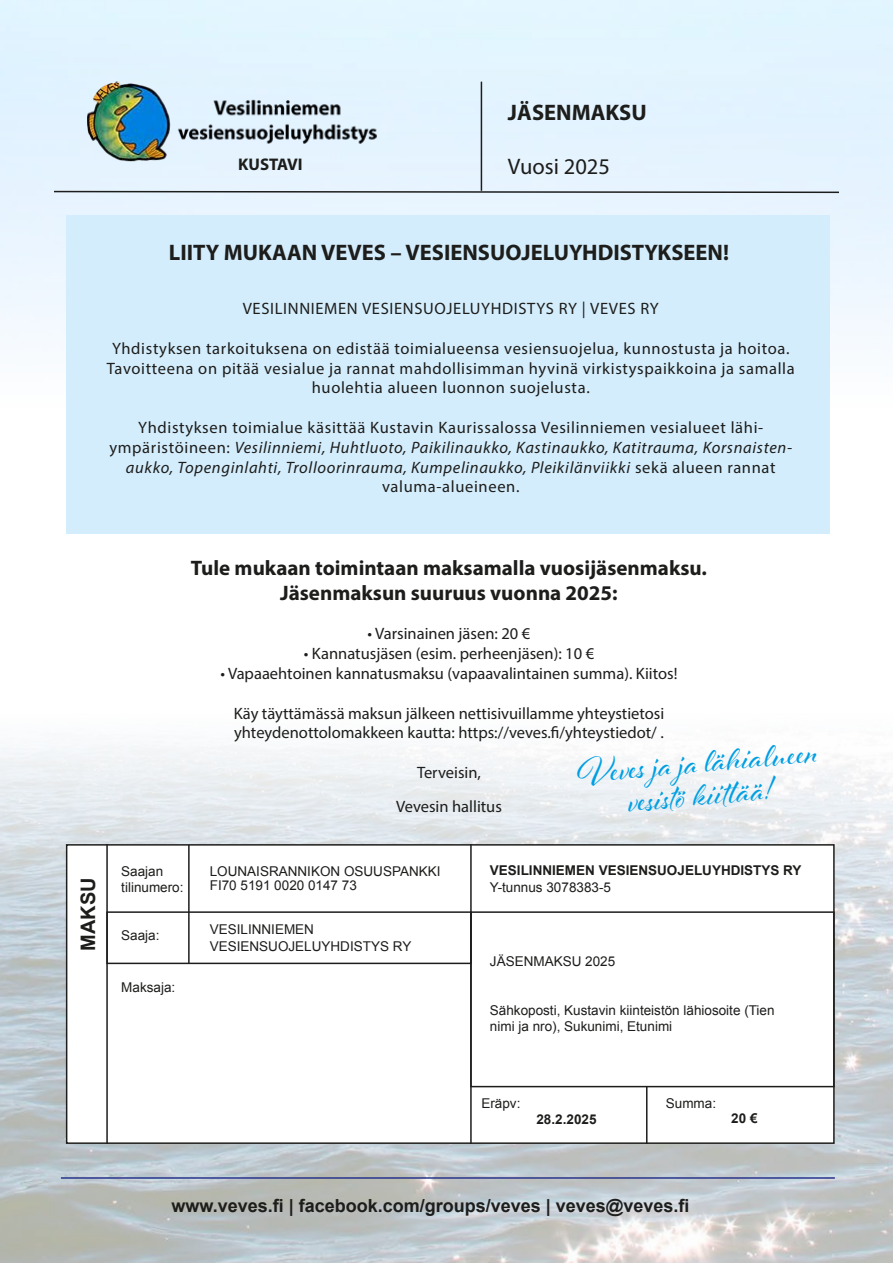
<style>
.page{position:relative;width:893px;height:1263px;background:#fff}
.page>*{position:absolute;margin:0;border:0;box-sizing:border-box;transform-origin:0 0}
.t1{font:38.7px/33.2px "Al Fresco";color:#009fe3;text-align:center}
.t2{font:700 22.5px "Myriad Pro";color:#1d1d1b}
.t3{font:22.5px "Myriad Pro";color:#1d1d1b}
.t4{font:700 21px/25.2px "Myriad Pro";color:#1d1d1b;text-align:center}
.t5{font:700 19.95px "Arial";color:#1d1d1b}
.t6{font:700 18px "Arial";color:#1d1d1b}
.t7{font:700 16.8px "Myriad Pro";color:#1d1d1b}
.t8{font:italic 16.5px/19.8px "Myriad Pro";letter-spacing:.04em;color:#1d1d1b;text-align:center}
.t9{font:16.5px/19.8px "Myriad Pro";color:#1d1d1b}
.t10{font:16.5px/19.8px "Myriad Pro";letter-spacing:.04em;color:#1d1d1b;text-align:center}
.t11{font:13.5px/16.2px "Arial";color:#1d1d1b}
.t12{font:700 13.5px "Arial";color:#1d1d1b}
.s1{font-style:normal}
</style>
<div class="page">
<img style="left:0;top:452px;width:893px;height:811px">
<img style="left:0;top:0;width:893px;height:452px">
<hr style="left:61px;top:1177px;width:774px;height:2px;background:#28348b">
<div style="left:66px;top:215px;width:763px;height:319px;background:#d4edfc"></div>
<div style="left:67px;top:845px;width:767px;height:298px;background:#fff"></div>
<div style="left:66px;top:844px;width:769px;height:300px;border:2px solid #1d1d1b"></div>
<div style="left:470px;top:911px;width:365px;height:176px;border:2px solid #1d1d1b"></div>
<div style="left:106px;top:911px;width:366px;height:53px;border:2px solid #1d1d1b"></div>
<hr style="left:188px;top:845px;width:2px;height:119px;background:#1d1d1b">
<hr style="left:470px;top:844px;width:2px;height:300px;background:#1d1d1b">
<hr style="left:106px;top:844px;width:2px;height:300px;background:#1d1d1b">
<hr style="left:646px;top:1086px;width:1px;height:58px;background:#1d1d1b">
<svg style="left:52px;top:190px;width:788px;height:4px"></svg>
<hr style="left:481px;top:82px;width:1px;height:109px;background:#1d1d1b">
<img style="left:88px;top:82px;width:301px;height:82px">
<h2 class="t2" style="left:508px;top:98px;width:140px">JÄSENMAKSU</h2>
<p class="t7" style="left:238px;top:154px;width:66px">KUSTAVI</p>
<h2 class="t3" style="left:508px;top:153px;width:104px">Vuosi 2025</h2>
<h2 class="t2" style="left:169px;top:238px;width:562px">LIITY MUKAAN VEVES – VESIENSUOJELUYHDISTYKSEEN!</h2>
<p class="t10" style="left:243px;top:298px;width:418px">VESILINNIEMEN VESIENSUOJELUYHDISTYS RY | VEVES RY</p>
<p class="t10" style="left:107px;top:338px;width:689px">Yhdistyksen tarkoituksena on edistää toimialueensa vesiensuojelua, kunnostusta ja hoitoa.<br>Tavoitteena on pitää vesialue ja rannat mahdollisimman hyvinä virkistyspaikkoina ja samalla huolehtia alueen luonnon suojelusta.</p>
<p class="t8" style="left:109px;top:417px;width:684px"><span class="s1">Yhdistyksen toimialue käsittää Kustavin Kaurissalossa Vesilinniemen vesialueet lähi&shy;ympäristöineen:</span> Vesilinniemi, Huhtluoto, Paikilinaukko, Kastinaukko, Katitrauma, Korsnaisten&shy;aukko, Topenginlahti, Trolloorinrauma, Kumpelinaukko, Pleikilänviikki <span class="s1">sekä alueen rannat valuma-alueineen.</span></p>
<p class="t5" style="left:75px;top:951px;width:75px;rotate:-90deg">MAKSU</p>
<p class="t4" style="left:191px;top:554px;width:518px">Tule mukaan toimintaan maksamalla vuosijäsenmaksu.<br>Jäsenmaksun suuruus vuonna 2025:</p>
<p class="t9" style="left:368px;top:624px;width:164px">• Varsinainen jäsen: 20 €</p>
<p class="t9" style="left:304px;top:643px;width:292px">• Kannatusjäsen (esim. perheenjäsen): 10 €</p>
<p class="t9" style="left:220px;top:663px;width:459px">• Vapaaehtoinen kannatusmaksu (vapaavalintainen summa). Kiitos!</p>
<p class="t9" style="left:234px;top:703px;width:432px">Käy täyttämässä maksun jälkeen nettisivuillamme yhteystietosi yhteydenottolomakkeen kautta: https://veves.fi/yhteystiedot/ .</p>
<p class="t9" style="left:396px;top:755px;width:107px;line-height:33.6px;text-align:center">Terveisin,<br>Vevesin hallitus</p>
<h1 class="t1" style="left:576px;top:752px;width:243px;rotate:-5deg">Veves ja ja lähialueen vesistö kiitt ää!</h1>
<p class="t11" style="left:121px;top:863px;width:44px">Saajan</p>
<p class="t11" style="left:210px;top:863px;width:232px">LOUNAISRANNIKON OSUUSPANKKI</p>
<p class="t11" style="left:121px;top:879px;width:64px">tilinumero:</p>
<p class="t11" style="left:210px;top:877px;width:149px">FI70 5191 0020 0147 73</p>
<p class="t11" style="left:121px;top:928px;width:40px">Saaja:</p>
<p class="t11" style="left:210px;top:922px;width:203px">VESILINNIEMEN<br>VESIENSUOJELUYHDISTYS RY</p>
<p class="t11" style="left:121px;top:979px;width:56px">Maksaja:</p>
<p class="t12" style="left:490px;top:862px;width:313px">VESILINNIEMEN VESIENSUOJELUYHDISTYS RY</p>
<p class="t11" style="left:490px;top:879px;width:123px">Y-tunnus 3078383-5</p>
<p class="t11" style="left:490px;top:953px;width:127px">JÄSENMAKSU 2025</p>
<p class="t11" style="left:490px;top:1002px;width:286px">Sähkoposti, Kustavin kiinteistön lähiosoite (Tien nimi ja nro), Sukunimi, Etunimi</p>
<p class="t11" style="left:481px;top:1095px;width:41px">Eräpv:</p>
<p class="t11" style="left:666px;top:1095px;width:52px">Summa:</p>
<p class="t12" style="left:536px;top:1111px;width:62px">28.2.2025</p>
<p class="t12" style="left:731px;top:1109px;width:28px">20 €</p>
<p class="t6" style="left:171px;top:1193px;width:520px">www.veves.fi | facebook.com/groups/veves | veves@veves.fi</p>
</div>
